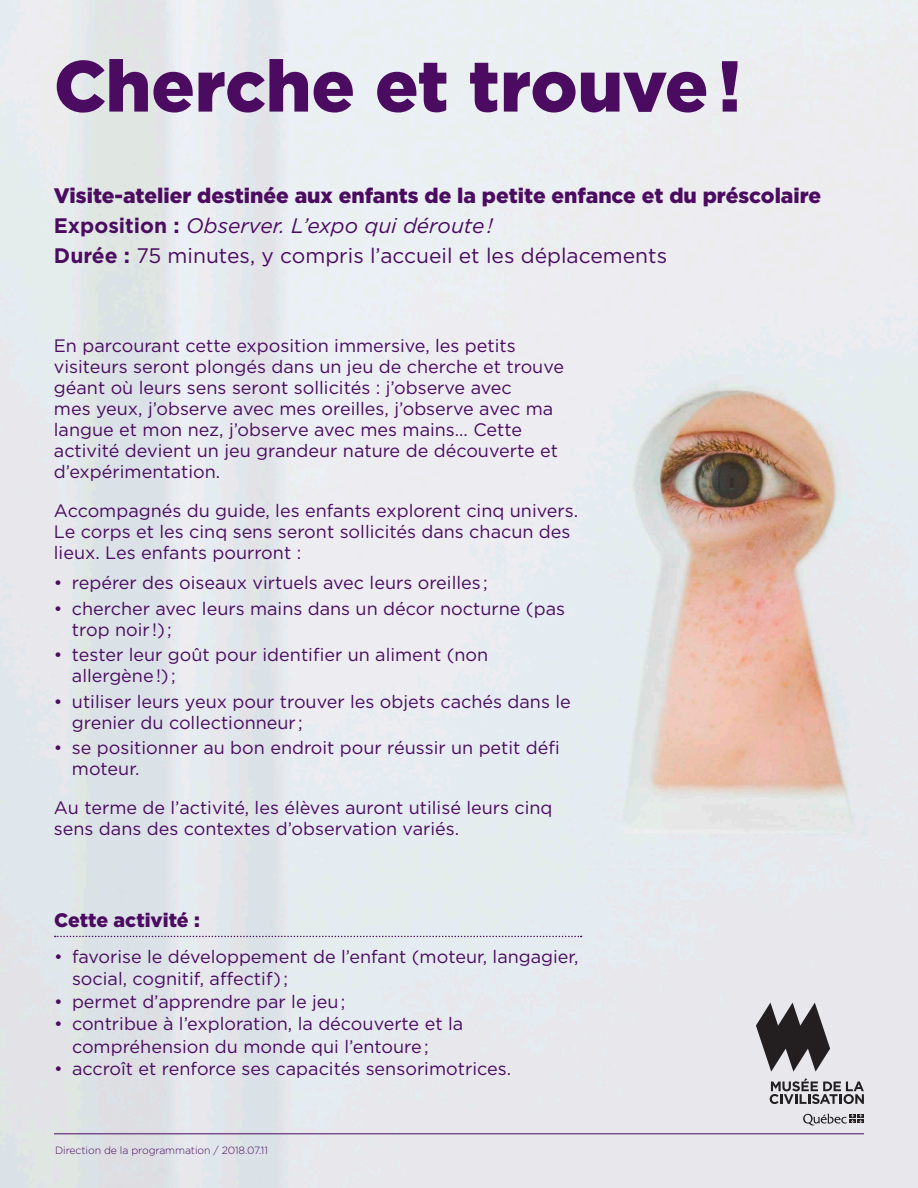
<style>
.page{position:relative;width:918px;height:1188px;background:#fff}
.page>*{position:absolute;margin:0;border:0;box-sizing:border-box;transform-origin:0 0}
.t1{font:900 72px "Gotham";letter-spacing:-.005em;color:#4a0b60}
.t2{font:900 21px "Gotham";color:#4a0b60}
.t3{font:21px "Gotham";color:#4a0b60}
.t4{font:italic 21px "Gotham";color:#4a0b60}
.t5{font:900 19.5px "Gotham";color:#4a0b60}
.t6{font:18px/21px "Gotham";color:#4a0b60}
.t7{font:300 10.5px "Gotham";letter-spacing:-.01em;color:#4a0b60}
.s1{font-weight:700;font-style:normal}
.s2{font-weight:700}
</style>
<div class="page">
<img style="left:0;top:0;width:918px;height:1188px">
<hr style="left:54px;top:1134px;width:810px;height:1px;background:#4a0b60">
<svg style="left:756px;top:1003px;width:74px;height:69px;background:#716f71"></svg>
<svg style="left:770px;top:1078px;width:94px;height:26px;background:#9f9ea1"></svg>
<svg style="left:803px;top:1114px;width:61px;height:12px"></svg>
<svg style="left:55px;top:936px;width:527px;height:1px"></svg>
<p class="t1" style="left:54px;top:37px;width:689px">Cherche et trouve !</p>
<p class="t2" style="left:54px;top:181px;width:769px">Visite-atelier destinée aux enfants de la petite enfance et du préscolaire</p>
<p class="t4" style="left:54px;top:212px;width:441px"><span class="s1">Exposition :</span> Observer. L’expo qui déroute !</p>
<p class="t3" style="left:54px;top:242px;width:615px"><span class="s2">Durée :</span> 75 minutes, y compris l’accueil et les déplacements</p>
<p class="t6" style="left:54px;top:335px;width:512px">En parcourant cette exposition immersive, les petits visiteurs seront plongés dans un jeu de cherche et trouve géant où leurs sens seront sollicités : j’observe avec<br>mes yeux, j’observe avec mes oreilles, j’observe avec ma langue et mon nez, j’observe avec mes mains… Cette activité devient un jeu grandeur nature de découverte et d’expérimentation.</p>
<p class="t6" style="left:54px;top:500px;width:526px">Accompagnés du guide, les enfants explorent cinq univers.<br>Le corps et les cinq sens seront sollicités dans chacun des lieux. Les enfants pourront :</p>
<p class="t6" style="left:54px;top:572px;width:435px">• repérer des oiseaux virtuels avec leurs oreilles ;</p>
<p class="t6" style="left:72px;top:597px;width:495px;text-indent:-18px">• chercher avec leurs mains dans un décor nocturne (pas trop noir !) ;</p>
<p class="t6" style="left:72px;top:644px;width:418px;text-indent:-18px">• tester leur goût pour identifier un aliment (non allergène !) ;</p>
<p class="t6" style="left:72px;top:690px;width:500px;text-indent:-18px">• utiliser leurs yeux pour trouver les objets cachés dans le grenier du collectionneur ;</p>
<p class="t6" style="left:72px;top:737px;width:490px;text-indent:-18px">• se positionner au bon endroit pour réussir un petit défi moteur.</p>
<p class="t6" style="left:54px;top:797px;width:500px">Au terme de l’activité, les élèves auront utilisé leurs cinq sens dans des contextes d’observation variés.</p>
<p class="t5" style="left:54px;top:906px;width:147px">Cette activité :</p>
<p class="t6" style="left:72px;top:945px;width:508px;line-height:22.5px;text-indent:-18px">• favorise le développement de l’enfant (moteur, langagier, social, cognitif, affectif) ;</p>
<p class="t6" style="left:54px;top:990px;width:293px">• permet d’apprendre par le jeu ;</p>
<p class="t6" style="left:72px;top:1012px;width:393px;line-height:22.5px;text-indent:-18px">• contribue à l’exploration, la découverte et la compréhension du monde qui l’entoure ;</p>
<p class="t6" style="left:54px;top:1058px;width:459px">• accroît et renforce ses capacités sensorimotrices.</p>
<p class="t7" style="left:55px;top:1144px;width:214px">Direction de la programmation / 2018.07.11</p>
</div>
